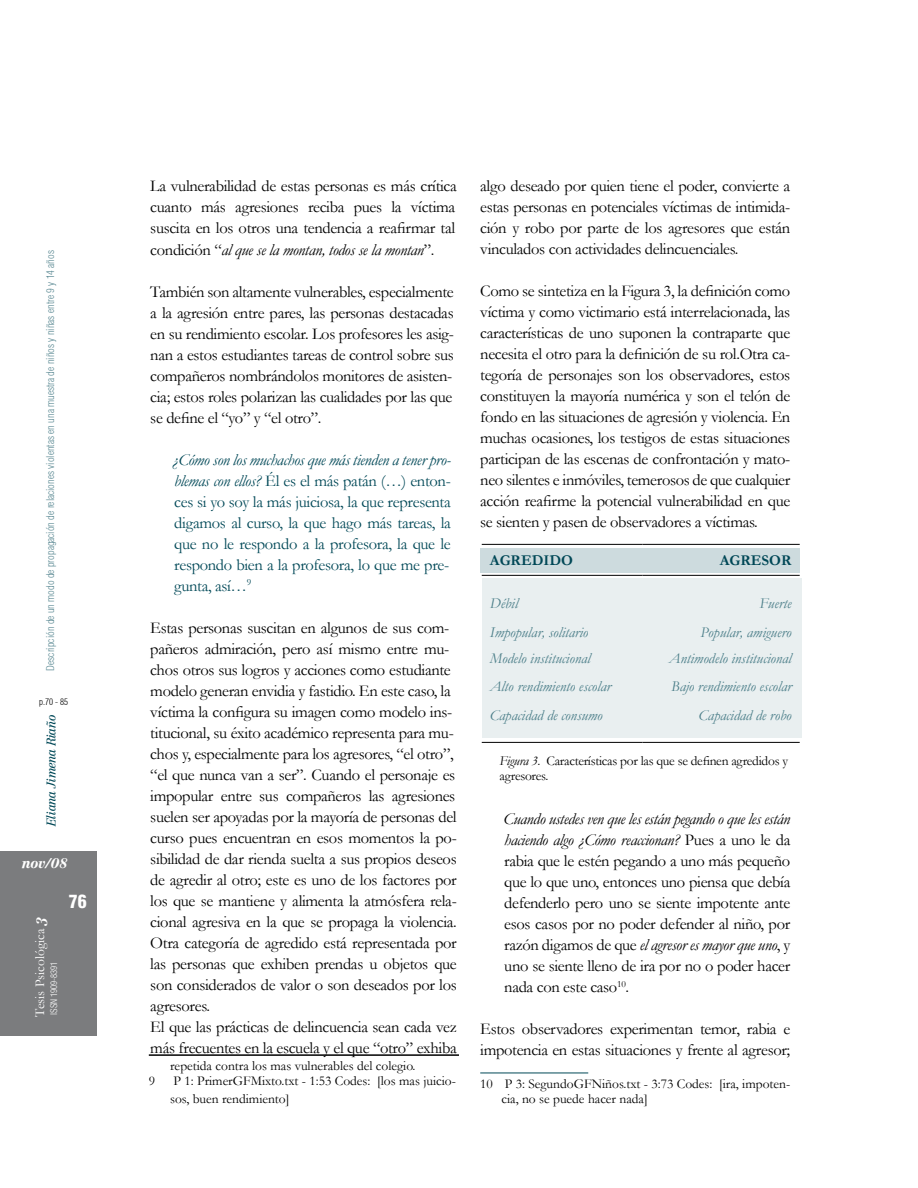
<style>
.page{position:relative;width:918px;height:1188px;background:#fff}
.page>*{position:absolute;margin:0;border:0;box-sizing:border-box;transform-origin:0 0}
.t1{font:900 condensed 18px "Helvetica";color:#fff}
.t2{font:16.5px/21px "Garamond";letter-spacing:-.02em;color:#000;text-align:justify}
.t3{font:16.5px/21px "Garamond";letter-spacing:-.02em;color:#004857;text-align:justify}
.t4{font:italic 15px "Garamond";color:#52838d}
.t5{font:700 15px "Garamond";color:#004857}
.t6{font:13.5px/18px "Garamond";color:#000}
.t7{font:13.5px/15px "Garamond";letter-spacing:-.02em;color:#000}
.t8{font:13.5px "Garamond";color:#fff}
.t9{font:13.5px "Century Reprise Black SSK Italic";color:#fff}
.t10{font:12px "Century Reprise OSSSK Italic";color:#004857}
.t11{font:300 condensed 10.5px "Helvetica";color:#598892}
.t12{font:300 condensed 9px "Helvetica";color:#fff}
.t13{font:300 condensed 9px "Helvetica";color:#000}
.s1{font-family:"Century Reprise OSSSK Bold";font-size:15px}
.s2{font-style:italic}
</style>
<div class="page">
<div style="left:0;top:852px;width:97px;height:184px;background:#7b7c7e"></div>
<hr style="left:149px;top:1054px;width:310px;height:2px;background:#000">
<hr style="left:482px;top:544px;width:161px;height:1px;background:#000">
<hr style="left:643px;top:544px;width:157px;height:1px;background:#000">
<hr style="left:482px;top:575px;width:161px;height:1px;background:#000">
<hr style="left:643px;top:575px;width:157px;height:1px;background:#000">
<hr style="left:482px;top:742px;width:161px;height:1px;background:#000">
<hr style="left:643px;top:742px;width:157px;height:1px;background:#000">
<hr style="left:480px;top:1073px;width:108px;height:1px;background:#004857">
<div style="left:482px;top:578px;width:320px;height:160px;background:#e9eff0"></div>
<div style="left:480px;top:548px;width:320px;height:24px;background:#cddbde"></div>
<p class="t11" style="left:44px;top:671px;width:422px;rotate:-90deg">Descripción de un modo de propagación de relaciones violentas en una muestra de niños y niñas entre 9 y 14 años</p>
<p class="t13" style="left:39px;top:697px;width:30px">p.70 - 85</p>
<p class="t10" style="left:44px;top:826px;width:113px;rotate:-90deg">Eliana Jimena Riaño</p>
<p class="t9" style="left:22px;top:855px;width:47px">nov/08</p>
<p class="t8" style="left:31px;top:1017px;width:101px;rotate:-90deg">Tesis Psicológica <span class="s1">3</span></p>
<p class="t12" style="left:48px;top:1015px;width:54px;rotate:-90deg">ISSN 1909-8391</p>
<p class="t12" style="left:48px;top:1017px;width:54px;rotate:-90deg">ISSN 1909-8391</p>
<p class="t1" style="left:69px;top:890px;width:19px">76</p>
<p class="t2" style="left:150px;top:175px;width:308px">La vulnerabilidad de estas personas es más crítica cuanto más agresiones reciba pues la víctima suscita en los otros una tendencia a reafirmar tal condición “<span class="s2">al que se la montan, todos se la montan</span>”.</p>
<p class="t2" style="left:150px;top:281px;width:305px">También son altamente vulnerables, especialmente a la agresión entre pares, las personas destacadas en su rendimiento escolar. Los profesores les asig&shy;nan a estos estudiantes tareas de control sobre sus compañeros nombrándolos monitores de asisten&shy;cia; estos roles polarizan las cualidades por las que se define el “yo” y “el otro”.</p>
<p class="t3" style="left:173px;top:449px;width:280px"><span class="s2">¿Cómo son los muchachos que más tienden a tener pro&shy;blemas con ellos?</span> Él es el más patán (…) enton&shy;ces si yo soy la más juiciosa, la que representa digamos al curso, la que hago más tareas, la que no le respondo a la profesora, la que le respondo bien a la profesora, lo que me pre&shy;gunta, así…<sup>9</sup></p>
<p class="t2" style="left:150px;top:617px;width:308px;text-align:left">Estas personas suscitan en algunos de sus com&shy;pañeros admiración, pero así mismo entre mu&shy;chos otros sus logros y acciones como estudiante modelo generan envidia y fastidio. En este caso, la víctima la configura su imagen como modelo ins&shy;titucional, su éxito académico representa para mu&shy;chos y, especialmente para los agresores, “el otro”, “el que nunca van a ser”. Cuando el personaje es impopular entre sus compañeros las agresiones suelen ser apoyadas por la mayoría de personas del curso pues encuentran en esos momentos la po&shy;sibilidad de dar rienda suelta a sus propios deseos de agredir al otro; este es uno de los factores por los que se mantiene y alimenta la atmósfera rela&shy;cional agresiva en la que se propaga la violencia.<br>Otra categoría de agredido está representada por las personas que exhiben prendas u objetos que son considerados de valor o son deseados por los agresores.<br>El que las prácticas de delincuencia sean cada vez más frecuentes en la escuela y el que “otro” exhiba</p>
<p class="t6" style="left:170px;top:1057px;width:247px">repetida contra los mas vulnerables del colegio.</p>
<p class="t6" style="left:149px;top:1072px;width:8px">9</p>
<p class="t6" style="left:170px;top:1072px;width:287px">P 1: PrimerGFMixto.txt - 1:53 Codes: [los mas juicio&shy;sos, buen rendimiento]</p>
<p class="t2" style="left:480px;top:175px;width:312px">algo deseado por quien tiene el poder, convierte a estas personas en potenciales víctimas de intimida&shy;ción y robo por parte de los agresores que están vinculados con actividades delincuenciales.</p>
<p class="t2" style="left:480px;top:280px;width:312px">Como se sintetiza en la Figura 3, la definición como víctima y como victimario está interrelacionada, las características de uno suponen la contraparte que necesita el otro para la definición de su rol.Otra ca&shy;tegoría de personajes son los observadores, estos constituyen la mayoría numérica y son el telón de fondo en las situaciones de agresión y violencia. En muchas ocasiones, los testigos de estas situaciones participan de las escenas de confrontación y mato&shy;neo silentes e inmóviles, temerosos de que cualquier acción reafirme la potencial vulnerabilidad en que se sienten y pasen de observadores a víctimas.</p>
<p class="t5" style="left:490px;top:551px;width:85px">AGREDIDO</p>
<p class="t5" style="left:720px;top:551px;width:73px">AGRESOR</p>
<p class="t4" style="left:490px;top:594px;width:30px">Débil</p>
<p class="t4" style="left:759px;top:594px;width:34px">Fuerte</p>
<p class="t4" style="left:490px;top:623px;width:100px">Impopular, solitario</p>
<p class="t4" style="left:701px;top:623px;width:93px">Popular, amiguero</p>
<p class="t4" style="left:490px;top:649px;width:102px">Modelo institucional</p>
<p class="t4" style="left:669px;top:649px;width:124px">Antimodelo institucional</p>
<p class="t4" style="left:490px;top:678px;width:123px">Alto rendimiento escolar</p>
<p class="t4" style="left:671px;top:678px;width:122px">Bajo rendimiento escolar</p>
<p class="t4" style="left:490px;top:706px;width:114px">Capacidad de consumo</p>
<p class="t4" style="left:699px;top:706px;width:95px">Capacidad de robo</p>
<p class="t7" style="left:499px;top:753px;width:290px"><span class="s2">Figura 3</span>. Características por las que se definen agredidos y agresores.</p>
<p class="t2" style="left:504px;top:808px;width:288px"><span class="s2">Cuando ustedes ven que les están pegando o que les están haciendo algo ¿Cómo reaccionan?</span> Pues a uno le da rabia que le estén pegando a uno más pequeño que lo que uno, entonces uno piensa que debía defenderlo pero uno se siente impotente ante esos casos por no poder defender al niño, por razón digamos de que <span class="s2">el agresor es mayor que uno</span>, y uno se siente lleno de ira por no o poder hacer nada con este caso<sup>10</sup>.</p>
<p class="t2" style="left:480px;top:1018px;width:312px">Estos observadores experimentan temor, rabia e impotencia en estas situaciones y frente al agresor;</p>
<p class="t6" style="left:502px;top:1076px;width:290px;line-height:15px;text-indent:-21px">10 P 3: SegundoGFNiños.txt - 3:73 Codes: [ira, impoten&shy;cia, no se puede hacer nada]</p>
</div>
